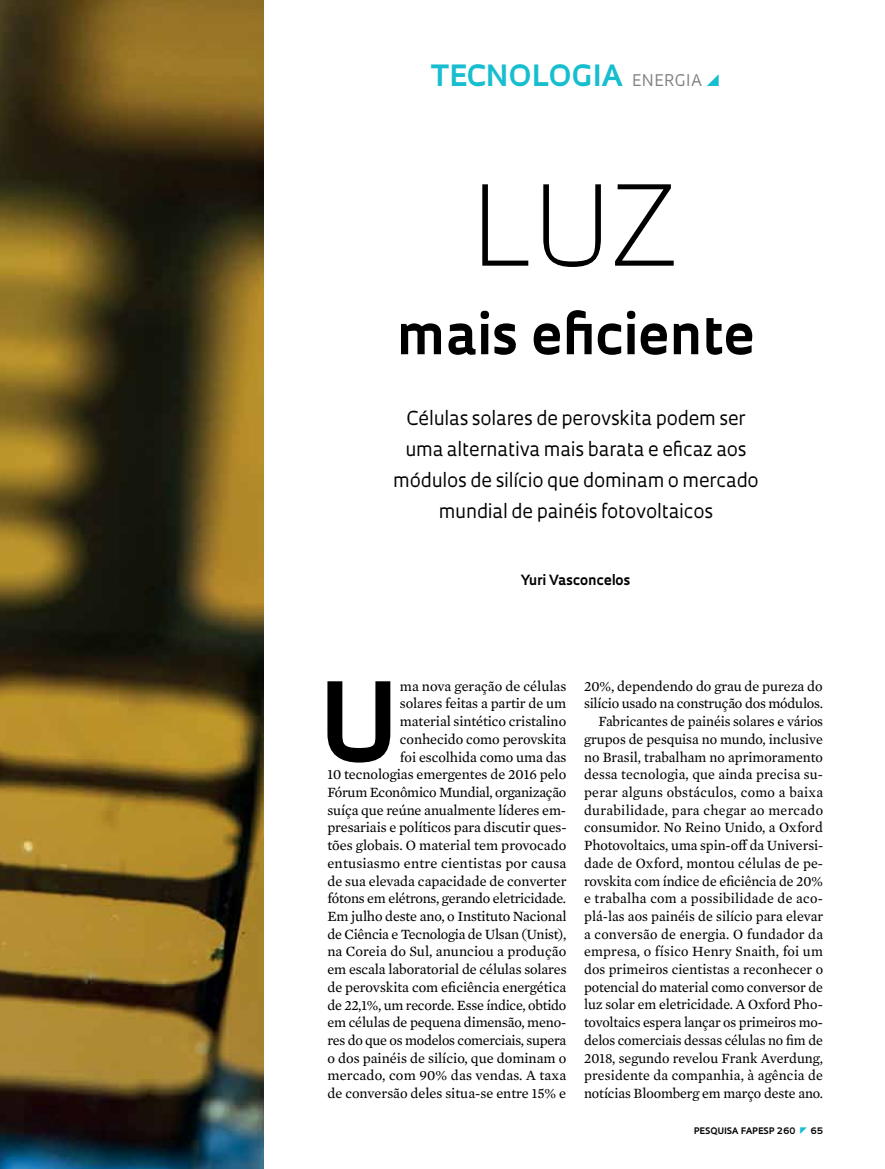
<style>
.page{position:relative;width:885px;height:1169px;background:#fff}
.page>*{position:absolute;margin:0;border:0;box-sizing:border-box;transform-origin:0 0}
.t1{font:300 108px "Oculum";color:#000}
.t2{font:700 106.65px "Oculum";color:#000}
.t3{font:700 54px "Oculum";color:#000}
.t4{font:700 28.5px "Oculum";letter-spacing:.02em;color:#16becf}
.t5{font:18.75px/30.9px "Oculum";letter-spacing:-.01em;color:#000;text-align:center}
.t6{font:14.4px/17.7px "Mercury Text G2";letter-spacing:-.005em;color:#000;text-align:right}
.t7{font:700 13.65px "Oculum";letter-spacing:-.005em;color:#000}
.t8{font:700 8.7px "Oculum";letter-spacing:.015em;color:#000}
.s1{font-weight:400;font-size:15.6px;color:#808285}
</style>
<div class="page">
<img style="left:0;top:0;width:264px;height:1168px">
<h3 class="t4" style="left:430px;top:56px;width:273px">tecnologia <span class="s1">ENERGIA</span></h3>
<h1 class="t1" style="left:472px;top:151px;width:209px">Luz</h1>
<h3 class="t3" style="left:396px;top:297px;width:360px">mais eficiente</h3>
<h3 class="t5" style="left:393px;top:402px;width:367px">Células solares de perovskita podem ser uma alternativa mais barata e eficaz aos módulos de silício que dominam o mercado mundial de painéis fotovoltaicos</h3>
<p class="t7" style="left:520px;top:570px;width:111px">Yuri Vasconcelos</p>
<p class="t6" style="left:327px;top:676px;width:241px">ma nova geração de células<br>solares feitas a partir de um<br>material sintético cristalino<br>conhecido como perovskita<br>foi escolhida como uma das<br>10 tecnologias emergentes de 2016 pelo Fórum Econômico Mundial, organização suíça que reúne anualmente líderes em&shy;presariais e políticos para discutir ques&shy;tões globais. O material tem provocado entusiasmo entre cientistas por causa de sua elevada capacidade de converter fótons em elétrons, gerando eletricidade.<br>Em julho deste ano, o Instituto Nacional de Ciência e Tecnologia de Ulsan (Unist), na Coreia do Sul, anunciou a produção em escala laboratorial de células solares de perovskita com eficiência energética de 22,1%, um recorde. Esse índice, obtido em células de pequena dimensão, meno&shy;res do que os modelos comerciais, supera o dos painéis de silício, que dominam o mercado, com 90% das vendas. A taxa de conversão deles situa-se entre 15% e</p>
<h2 class="t2" style="left:317px;top:649px;width:82px">U</h2>
<p class="t6" style="left:584px;top:676px;width:241px">20%, dependendo do grau de pureza do silício usado na construção dos módulos.<br>Fabricantes de painéis solares e vários grupos de pesquisa no mundo, inclusive no Brasil, trabalham no aprimoramento dessa tecnologia, que ainda precisa su&shy;perar alguns obstáculos, como a baixa durabilidade, para chegar ao mercado consumidor. No Reino Unido, a Oxford Photovoltaics, uma spin-off da Universi&shy;dade de Oxford, montou células de pe&shy;rovskita com índice de eficiência de 20% e trabalha com a possibilidade de aco&shy;plá-las aos painéis de silício para elevar a conversão de energia. O fundador da empresa, o físico Henry Snaith, foi um dos primeiros cientistas a reconhecer o potencial do material como conversor de luz solar em eletricidade. A Oxford Pho&shy;tovoltaics espera lançar os primeiros mo&shy;delos comerciais dessas células no fim de 2018, segundo revelou Frank Averdung, presidente da companhia, à agência de notícias Bloomberg em março deste ano.</p>
<p class="t8" style="left:694px;top:1124px;width:103px">pESQUISA FAPESP 260</p>
<p class="t8" style="left:810px;top:1124px;width:14px">65</p>
</div>
